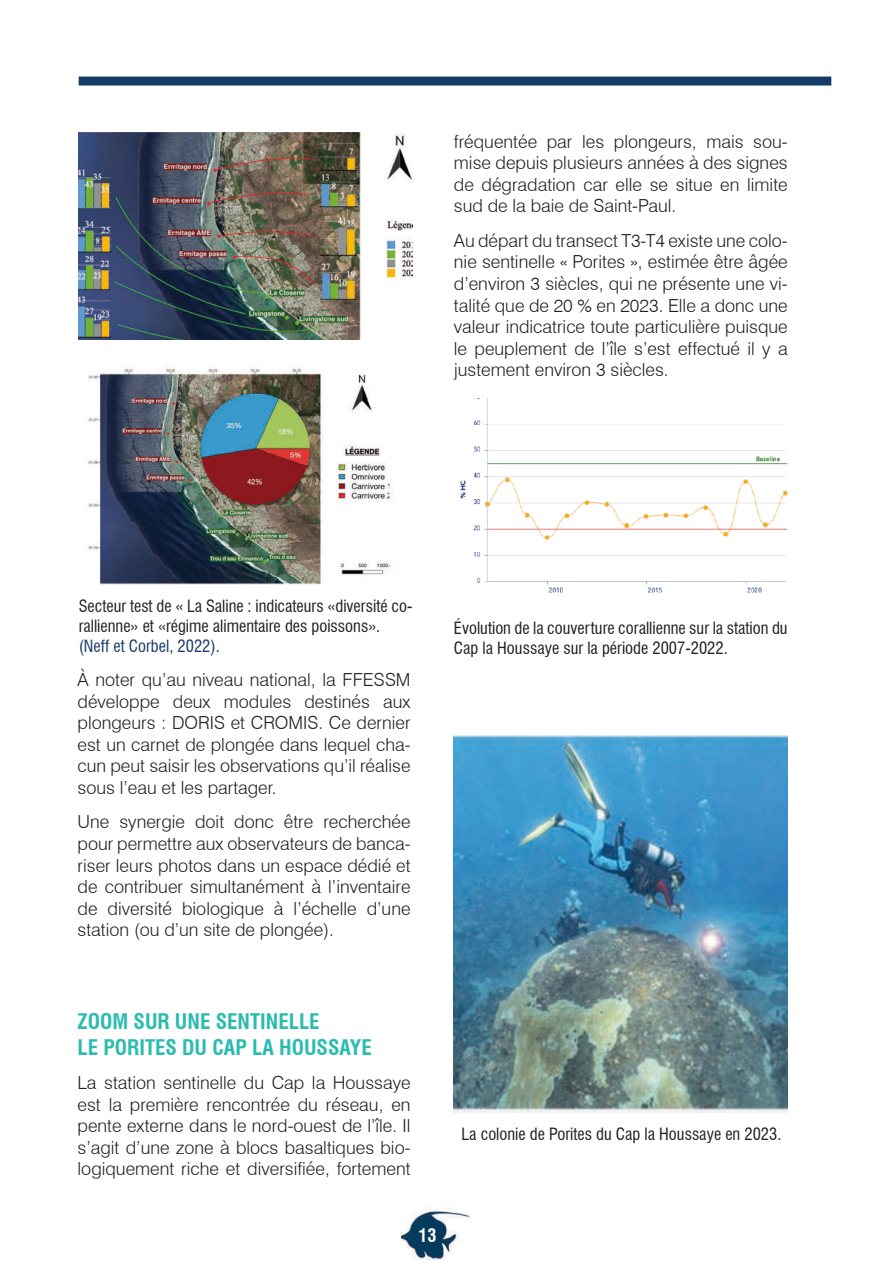
<style>
.page{position:relative;width:893px;height:1263px;background:#fff}
.page>*{position:absolute;margin:0;border:0;box-sizing:border-box;transform-origin:0 0}
.t1{font:700 condensed 21px/25.2px "Swiss 721 BT";color:#2abcaf}
.t2{font:300 18px/21.6px "Swiss 721 BT";color:#231f20;text-align:justify}
.t3{font:700 condensed 18px "Swiss 721 BT";color:#fff}
.t4{font:condensed 16.5px/19.8px "Swiss 721 BT";color:#231f20}
.t5{font:condensed 16.5px "Swiss 721 BT";color:#173b68}
</style>
<div class="page">
<div style="left:79px;top:77px;width:752px;height:9px;background:#173b68"></div>
<img style="left:79px;top:133px;width:333px;height:207px">
<img style="left:87px;top:367px;width:306px;height:218px">
<img style="left:460px;top:399px;width:328px;height:194px">
<img style="left:454px;top:736px;width:334px;height:376px">
<img style="left:402px;top:1208px;width:67px;height:52px">
<p class="t2" style="left:454px;top:130px;width:335px">fréquentée par les plongeurs, mais sou&shy;mise depuis plusieurs années à des signes de dégradation car elle se situe en limite sud de la baie de Saint-Paul.</p>
<p class="t2" style="left:454px;top:229px;width:335px">Au départ du transect T3-T4 existe une colo&shy;nie sentinelle « Porites », estimée être âgée d’environ 3 siècles, qui ne présente une vi&shy;talité que de 20 % en 2023. Elle a donc une valeur indicatrice toute particulière puisque le peuplement de l’île s’est effectué il y a justement environ 3 siècles.</p>
<p class="t4" style="left:79px;top:596px;width:335px">Secteur test de « La Saline : indicateurs «diversité co&shy;rallienne» et «régime alimentaire des poissons».</p>
<p class="t5" style="left:79px;top:636px;width:143px">(Neff et Corbel, 2022).</p>
<p class="t2" style="left:78px;top:669px;width:335px">À noter qu’au niveau national, la FFESSM développe deux modules destinés aux plongeurs : DORIS et CROMIS. Ce dernier est un carnet de plongée dans lequel cha&shy;cun peut saisir les observations qu’il réalise sous l’eau et les partager.</p>
<p class="t2" style="left:78px;top:811px;width:335px">Une synergie doit donc être recherchée pour permettre aux observateurs de banca&shy;riser leurs photos dans un espace dédié et de contribuer simultanément à l’inventaire de diversité biologique à l’échelle d’une station (ou d’un site de plongée).</p>
<p class="t4" style="left:454px;top:618px;width:335px">Évolution de la couverture corallienne sur la station du<br>Cap la Houssaye sur la période 2007-2022.</p>
<p class="t1" style="left:78px;top:1009px;width:296px">ZOOM SUR UNE SENTINELLE<br>LE PORITES DU CAP LA HOUSSAYE</p>
<p class="t2" style="left:78px;top:1071px;width:335px">La station sentinelle du Cap la Houssaye est la première rencontrée du réseau, en pente externe dans le nord-ouest de l’île. Il s’agit d’une zone à blocs basaltiques bio&shy;logiquement riche et diversifiée, fortement</p>
<p class="t3" style="left:418px;top:1225px;width:19px">13</p>
<p class="t4" style="left:461px;top:1124px;width:322px">La colonie de Porites du Cap la Houssaye en 2023.</p>
</div>
